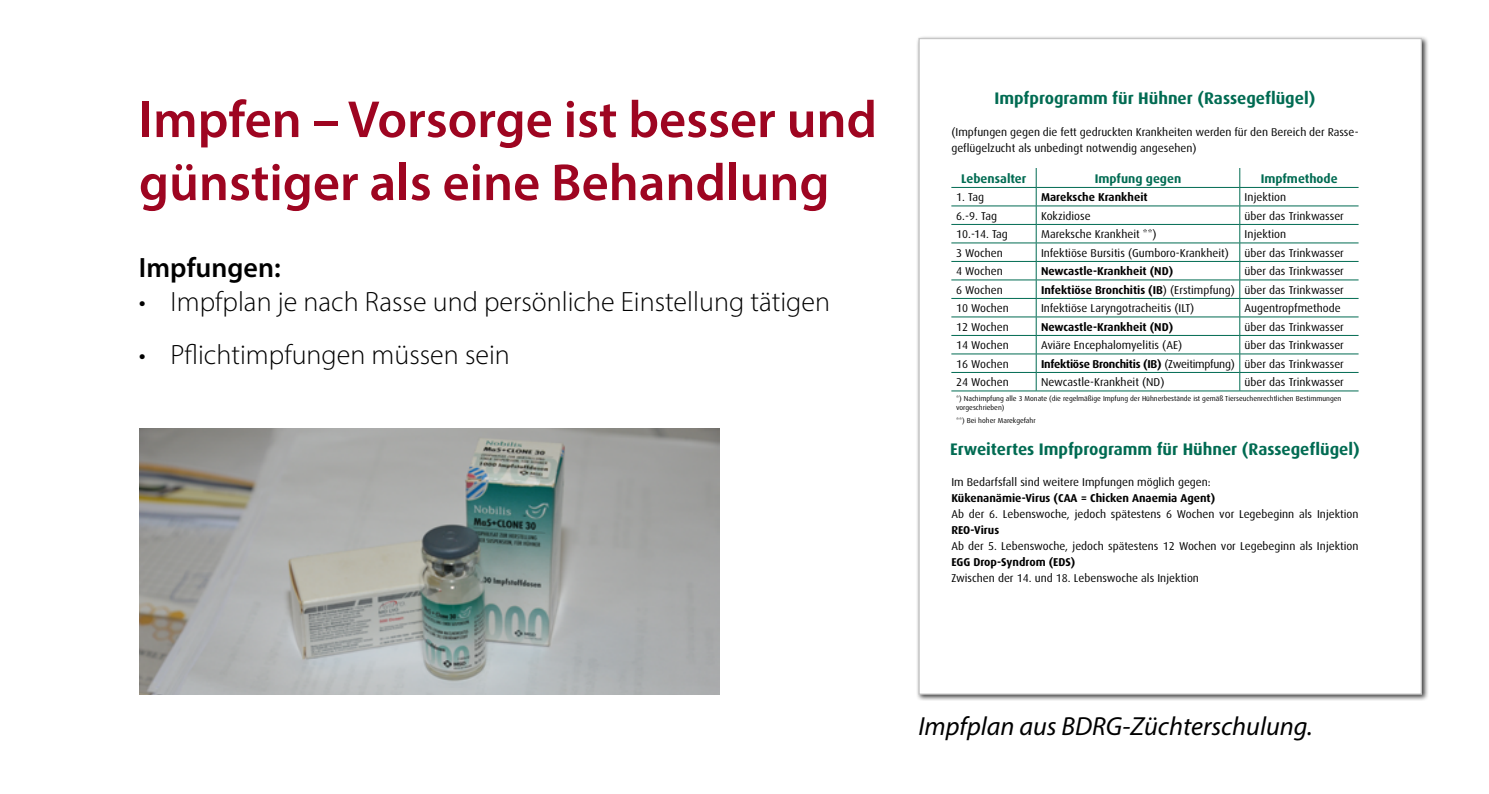
<style>
.page{position:relative;width:1489px;height:794px;background:#fff}
.page>*{position:absolute;margin:0;border:0;box-sizing:border-box;transform-origin:0 0}
.t1{font:600 52.5px/63px "Myriad Pro";color:#9e0521}
.t2{font:300 28px "Myriad Pro";color:#000}
.t3{font:600 28px "Myriad Pro";color:#000}
.t4{font:italic 26.25px "Myriad Pro";color:#000}
.t5{font:700 16.8px "Dax";color:#006b52}
.t6{font:700 12.6px "Dax";color:#006b52}
.t7{font:11.38px/15.9px "Dax";color:#000}
.t8{font:700 11.38px "Dax";color:#000}
.t9{font:7.17px/8.6px "Dax";color:#000}
.s1{font-weight:700}
</style>
<div class="page">
<div style="left:916px;top:35px;width:512px;height:666px;background:#000;opacity:.75"></div>
<div style="left:919px;top:39px;width:502px;height:655px;background:#fff"></div>
<hr style="left:951px;top:187px;width:85px;height:1px;background:#006b52">
<hr style="left:1036px;top:187px;width:203px;height:1px;background:#006b52">
<hr style="left:1239px;top:187px;width:119px;height:1px;background:#006b52">
<hr style="left:951px;top:206px;width:85px;height:1px;background:#006b52">
<hr style="left:1036px;top:206px;width:203px;height:1px;background:#006b52">
<hr style="left:1239px;top:206px;width:119px;height:1px;background:#006b52">
<hr style="left:951px;top:224px;width:85px;height:1px;background:#006b52">
<hr style="left:1036px;top:224px;width:203px;height:1px;background:#006b52">
<hr style="left:1239px;top:224px;width:119px;height:1px;background:#006b52">
<hr style="left:951px;top:243px;width:85px;height:1px;background:#006b52">
<hr style="left:1036px;top:243px;width:203px;height:1px;background:#006b52">
<hr style="left:1239px;top:243px;width:119px;height:1px;background:#006b52">
<hr style="left:951px;top:261px;width:85px;height:1px;background:#006b52">
<hr style="left:1036px;top:261px;width:203px;height:1px;background:#006b52">
<hr style="left:1239px;top:261px;width:119px;height:1px;background:#006b52">
<hr style="left:951px;top:280px;width:85px;height:1px;background:#006b52">
<hr style="left:1036px;top:280px;width:203px;height:1px;background:#006b52">
<hr style="left:1239px;top:280px;width:119px;height:1px;background:#006b52">
<hr style="left:951px;top:298px;width:85px;height:1px;background:#006b52">
<hr style="left:1036px;top:298px;width:203px;height:1px;background:#006b52">
<hr style="left:1239px;top:298px;width:119px;height:1px;background:#006b52">
<hr style="left:951px;top:317px;width:85px;height:1px;background:#006b52">
<hr style="left:1036px;top:317px;width:203px;height:1px;background:#006b52">
<hr style="left:1239px;top:317px;width:119px;height:1px;background:#006b52">
<hr style="left:951px;top:335px;width:85px;height:1px;background:#006b52">
<hr style="left:1036px;top:335px;width:203px;height:1px;background:#006b52">
<hr style="left:1239px;top:335px;width:119px;height:1px;background:#006b52">
<hr style="left:951px;top:354px;width:85px;height:1px;background:#006b52">
<hr style="left:1036px;top:354px;width:203px;height:1px;background:#006b52">
<hr style="left:1239px;top:354px;width:119px;height:1px;background:#006b52">
<hr style="left:951px;top:372px;width:85px;height:1px;background:#006b52">
<hr style="left:1036px;top:372px;width:203px;height:1px;background:#006b52">
<svg style="left:1035px;top:168px;width:1px;height:223px"></svg>
<hr style="left:1239px;top:372px;width:119px;height:1px;background:#006b52">
<svg style="left:1239px;top:168px;width:1px;height:223px"></svg>
<hr style="left:951px;top:391px;width:85px;height:1px;background:#006b52">
<hr style="left:1036px;top:391px;width:203px;height:1px;background:#006b52">
<hr style="left:1239px;top:391px;width:119px;height:1px;background:#006b52">
<img style="left:139px;top:429px;width:580px;height:265px">
<h1 class="t1" style="left:139px;top:87px;width:739px">Impfen – Vorsorge ist besser und günstiger als eine Behandlung</h1>
<h2 class="t3" style="left:139px;top:250px;width:143px">Impfungen:</h2>
<h2 class="t2" style="left:139px;top:285px;width:692px">• Impfplan je nach Rasse und persönliche Einstellung tätigen</h2>
<h2 class="t2" style="left:139px;top:337px;width:372px">• Pflichtimpfungen müssen sein</h2>
<h3 class="t5" style="left:994px;top:89px;width:322px">Impfprogramm für Hühner (Rassegeflügel)</h3>
<p class="t7" style="left:951px;top:124px;width:408px">(Impfungen gegen die fett gedruckten Krankheiten werden für den Bereich der Rasse&shy;geflügelzucht als unbedingt notwendig angesehen)</p>
<p class="t6" style="left:961px;top:171px;width:67px">Lebensalter</p>
<p class="t6" style="left:1094px;top:171px;width:88px">Impfung gegen</p>
<p class="t6" style="left:1260px;top:171px;width:78px">Impfmethode</p>
<p class="t7" style="left:956px;top:189px;width:29px">1. Tag</p>
<p class="t8" style="left:1040px;top:191px;width:108px">Mareksche Krankheit</p>
<p class="t7" style="left:1244px;top:189px;width:43px">Injektion</p>
<p class="t7" style="left:956px;top:208px;width:42px">6.-9. Tag</p>
<p class="t7" style="left:1040px;top:208px;width:51px">Kokzidiose</p>
<p class="t7" style="left:1244px;top:208px;width:101px">über das Trinkwasser</p>
<p class="t7" style="left:956px;top:226px;width:53px">10.-14. Tag</p>
<p class="t7" style="left:1040px;top:226px;width:117px">Mareksche Krankheit **)</p>
<p class="t7" style="left:1244px;top:226px;width:43px">Injektion</p>
<p class="t7" style="left:956px;top:245px;width:48px">3 Wochen</p>
<p class="t7" style="left:1040px;top:245px;width:189px">Infektiöse Bursitis (Gumboro-Krankheit)</p>
<p class="t7" style="left:1244px;top:245px;width:101px">über das Trinkwasser</p>
<p class="t7" style="left:956px;top:263px;width:48px">4 Wochen</p>
<p class="t8" style="left:1040px;top:265px;width:134px">Newcastle-Krankheit (ND)</p>
<p class="t7" style="left:1244px;top:263px;width:101px">über das Trinkwasser</p>
<p class="t7" style="left:956px;top:282px;width:48px">6 Wochen</p>
<p class="t7" style="left:1040px;top:282px;width:304px"><span class="s1">Infektiöse Bronchitis (IB</span>) (Erstimpfung) über das Trinkwasser</p>
<p class="t7" style="left:956px;top:300px;width:54px">10 Wochen</p>
<p class="t7" style="left:1040px;top:300px;width:155px">Infektiöse Laryngotracheitis (ILT)</p>
<p class="t7" style="left:1244px;top:300px;width:97px">Augentropfmethode</p>
<p class="t7" style="left:956px;top:319px;width:54px">12 Wochen</p>
<p class="t8" style="left:1040px;top:320px;width:134px">Newcastle-Krankheit (ND)</p>
<p class="t7" style="left:1244px;top:319px;width:101px">über das Trinkwasser</p>
<p class="t7" style="left:956px;top:337px;width:54px">14 Wochen</p>
<p class="t7" style="left:1040px;top:337px;width:143px">Aviäre Encephalomyelitis (AE)</p>
<p class="t7" style="left:1244px;top:337px;width:101px">über das Trinkwasser</p>
<p class="t7" style="left:956px;top:356px;width:54px">16 Wochen</p>
<p class="t7" style="left:1040px;top:356px;width:304px"><span class="s1">Infektiöse Bronchitis (IB)</span> (Zweitimpfung) über das Trinkwasser</p>
<p class="t7" style="left:956px;top:374px;width:54px">24 Wochen</p>
<p class="t7" style="left:1040px;top:374px;width:125px">Newcastle-Krankheit (ND)</p>
<p class="t7" style="left:1244px;top:374px;width:101px">über das Trinkwasser</p>
<p class="t9" style="left:956px;top:395px;width:387px">*) Nachimpfung alle 3 Monate (die regelmäßige Impfung der Hühnerbestände ist gemäß Tierseuchenrechtlichen Bestimmungen vorgeschrieben)</p>
<p class="t9" style="left:956px;top:416px;width:81px">**) Bei hoher Marekgefahr</p>
<h3 class="t5" style="left:950px;top:439px;width:411px">Erweitertes Impfprogramm für Hühner (Rassegeflügel)</h3>
<p class="t7" style="left:951px;top:474px;width:261px">Im Bedarfsfall sind weitere Impfungen möglich gegen:</p>
<p class="t8" style="left:951px;top:492px;width:265px">Kükenanämie-Virus (CAA = Chicken Anaemia Agent)</p>
<p class="t7" style="left:951px;top:506px;width:408px">Ab der 6. Lebenswoche, jedoch spätestens 6 Wochen vor Legebeginn als Injektion</p>
<p class="t8" style="left:951px;top:524px;width:49px">REO-Virus</p>
<p class="t7" style="left:951px;top:538px;width:408px">Ab der 5. Lebenswoche, jedoch spätestens 12 Wochen vor Legebeginn als Injektion</p>
<p class="t8" style="left:951px;top:555px;width:126px">EGG Drop-Syndrom (EDS)</p>
<p class="t7" style="left:951px;top:570px;width:249px">Zwischen der 14. und 18. Lebenswoche als Injektion</p>
<h3 class="t4" style="left:918px;top:709px;width:396px">Impfplan aus BDRG-Züchterschulung.</h3>
</div>
